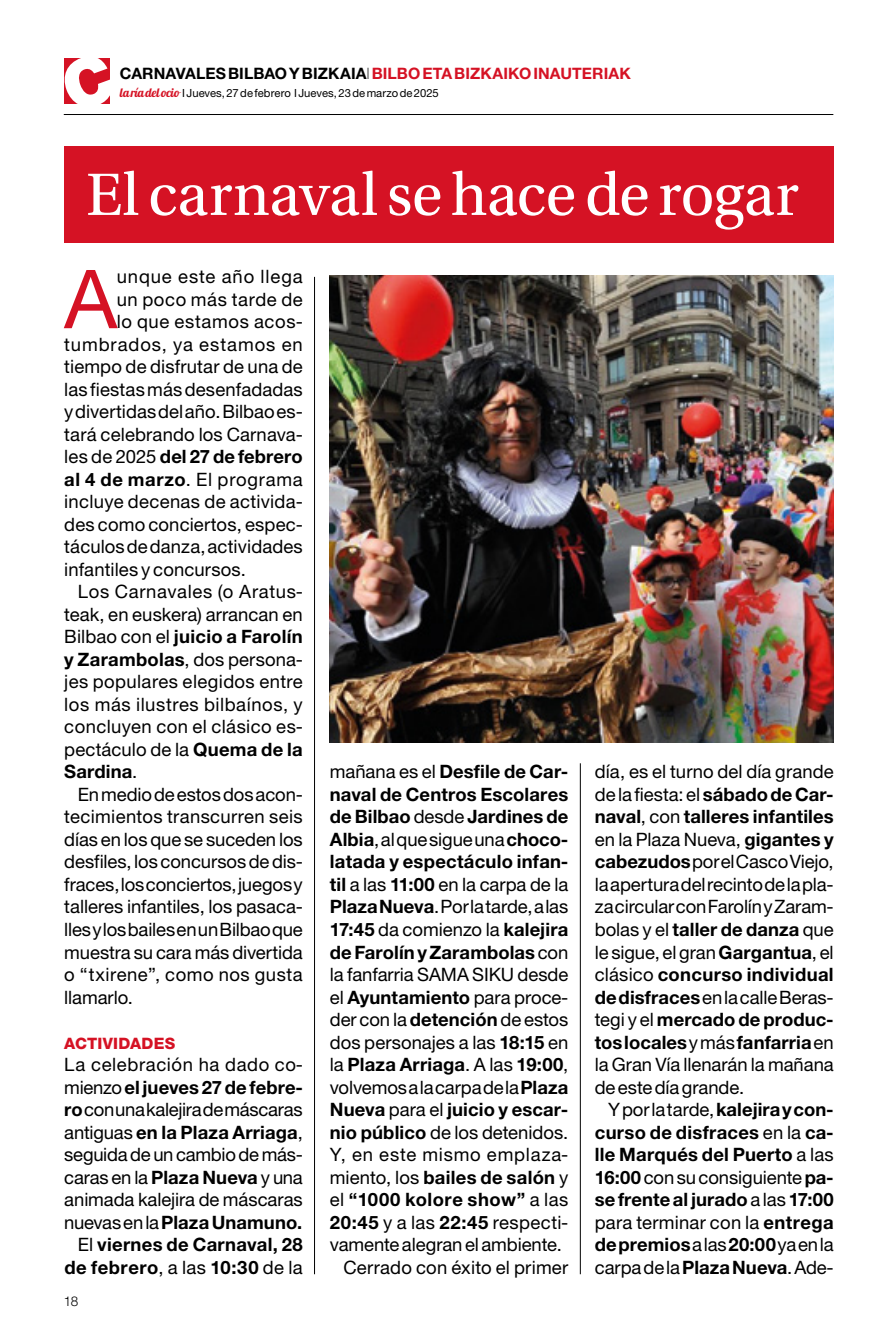
<style>
.page{position:relative;width:893px;height:1340px;background:#fff}
.page>*{position:absolute;margin:0;border:0;box-sizing:border-box;transform-origin:0 0}
.t1{font:81.45px "Helvetica Neue LT Std";color:#d51224}
.t2{font:63px "Utopia Std";letter-spacing:-.01em;color:#fff}
.t3{font:18.45px/22.5px "Helvetica Neue LT Std";letter-spacing:.005em;color:#000;text-align:right}
.t4{font:700 18.45px/22.5px "Helvetica Neue LT Std";letter-spacing:.01em;color:#000;text-align:justify}
.t5{font:18.45px "Helvetica Neue LT Std";letter-spacing:.03em;color:#000}
.t6{font:18.45px "Helvetica Neue LT Std";letter-spacing:.035em;color:#000}
.t7{font:18.45px "Helvetica Neue LT Std";letter-spacing:.05em;color:#000}
.t8{font:18.45px "Helvetica Neue LT Std";letter-spacing:.025em;color:#000}
.t9{font:700 18.45px "Helvetica Neue LT Std";letter-spacing:.03em;color:#000}
.t10{font:18.45px "Helvetica Neue LT Std";letter-spacing:.04em;color:#000}
.t11{font:18.45px "Helvetica Neue LT Std";letter-spacing:.045em;color:#000}
.t12{font:700 15.75px "Helvetica Neue LT Std";letter-spacing:.005em;color:#d51224}
.t13{font:800 15.75px "Helvetica Neue LT Std";letter-spacing:.015em;color:#d51224}
.t14{font:300 13.5px "Helvetica Neue LT Std";color:#000}
.t15{font:11.25px "Helvetica Neue LT Std";letter-spacing:.005em;color:#000}
.s1{color:#000}
.s2{font-weight:100;color:#000}
.s3{font-family:"Lobster 1.4";font-size:12.38px;color:#d51224}
.s4{font-weight:400}
.s5{font-weight:700}
</style>
<div class="page">
<div style="left:64px;top:146px;width:770px;height:97px;background:#d51224"></div>
<hr style="left:64px;top:114px;width:769px;height:1px;background:#000">
<hr style="left:314px;top:277px;width:1px;height:997px;background:#000">
<hr style="left:580px;top:763px;width:1px;height:511px;background:#000">
<img style="left:330px;top:276px;width:504px;height:466px">
<div style="left:64px;top:58px;width:46px;height:46px;background:#d51224"></div>
<p class="t12" style="left:120px;top:64px;width:512px"><span class="s1">CARNAVALES BILBAO Y BIZKAIA</span><span class="s2">I</span>BILBO ETA BIZKAIKO INAUTERIAK</p>
<p class="t15" style="left:120px;top:87px;width:320px"><span class="s3">la ría del ocio</span> I Jueves, 27 de febrero I Jueves, 23 de marzo de 2025</p>
<h2 class="t2" style="left:86px;top:160px;width:714px">El carnaval se hace de rogar</h2>
<h1 class="t1" style="left:64px;top:251px;width:54px">A</h1>
<p class="t7" style="left:117px;top:265px;width:188px">unque este año llega</p>
<p class="t5" style="left:117px;top:288px;width:188px">un poco más tarde de</p>
<p class="t6" style="left:117px;top:311px;width:188px">lo que estamos acos-</p>
<p class="t7" style="left:64px;top:333px;width:240px">tumbrados, ya estamos en</p>
<p class="t3" style="left:64px;top:355px;width:240px">tiempo de disfrutar de una de</p>
<p class="t3" style="left:64px;top:378px;width:240px">las fiestas más desenfadadas</p>
<p class="t3" style="left:64px;top:400px;width:240px">y divertidas del año. Bilbao es-</p>
<p class="t3" style="left:64px;top:422px;width:240px">tará celebrando los Carnava-</p>
<p class="t4" style="left:64px;top:445px;width:240px"><span class="s4">les de 2025</span> del 27 de febrero</p>
<p class="t10" style="left:64px;top:468px;width:240px"><span class="s5">al 4 de marzo</span>. El programa</p>
<p class="t3" style="left:64px;top:490px;width:240px">incluye decenas de activida-</p>
<p class="t3" style="left:64px;top:512px;width:240px">des como conciertos, espec-</p>
<p class="t3" style="left:64px;top:535px;width:240px">táculos de danza, actividades</p>
<p class="t3" style="left:64px;top:558px;width:183px">infantiles y concursos.</p>
<p class="t6" style="left:78px;top:581px;width:226px">Los Carnavales (o Aratus-</p>
<p class="t3" style="left:64px;top:602px;width:240px">teak, en euskera) arrancan en</p>
<p class="t4" style="left:64px;top:625px;width:240px"><span class="s4">Bilbao con el</span> juicio a Farolín</p>
<p class="t3" style="left:64px;top:648px;width:240px"><span class="s5">y Zarambolas</span>, dos persona-</p>
<p class="t3" style="left:64px;top:670px;width:240px">jes populares elegidos entre</p>
<p class="t5" style="left:64px;top:693px;width:240px">los más ilustres bilbaínos, y</p>
<p class="t3" style="left:64px;top:715px;width:240px">concluyen con el clásico es-</p>
<p class="t3" style="left:64px;top:737px;width:240px">pectáculo de la <span class="s5">Quema de la</span></p>
<p class="t4" style="left:64px;top:760px;width:74px">Sardina<span class="s4">.</span></p>
<p class="t3" style="left:78px;top:783px;width:226px">En medio de estos dos acon-</p>
<p class="t3" style="left:64px;top:805px;width:240px">tecimientos transcurren seis</p>
<p class="t3" style="left:64px;top:828px;width:240px">días en los que se suceden los</p>
<p class="t3" style="left:64px;top:850px;width:240px">desfiles, los concursos de dis-</p>
<p class="t3" style="left:64px;top:872px;width:240px">fraces, los conciertos, juegos y</p>
<p class="t3" style="left:64px;top:895px;width:240px">talleres infantiles, los pasaca-</p>
<p class="t3" style="left:64px;top:917px;width:240px">lles y los bailes en un Bilbao que</p>
<p class="t3" style="left:64px;top:940px;width:240px">muestra su cara más divertida</p>
<p class="t5" style="left:64px;top:963px;width:240px">o “txirene”, como nos gusta</p>
<p class="t3" style="left:64px;top:985px;width:70px">llamarlo.</p>
<p class="t13" style="left:64px;top:1033px;width:112px">ACTIVIDADES</p>
<p class="t3" style="left:64px;top:1052px;width:240px">La celebración ha dado co&shy;mienzo <span class="s5">el jueves 27 de febre&shy;ro</span> con una kalejira de máscaras antiguas <span class="s5">en la Plaza Arriaga</span>, seguida de un cambio de más&shy;caras en la <span class="s5">Plaza Nueva</span> y una animada kalejira de máscaras nuevas en la <span class="s5">Plaza Unamuno.<br></span>El <span class="s5">viernes de Carnaval, 28 de febrero</span>, a las <span class="s5">10:30</span> de la</p>
<p class="t14" style="left:64px;top:1292px;width:16px">18</p>
<p class="t4" style="left:330px;top:760px;width:240px"><span class="s4">mañana es el</span> Desfile de Car-</p>
<p class="t4" style="left:330px;top:782px;width:240px">naval de Centros Escolares</p>
<p class="t4" style="left:330px;top:805px;width:240px">de Bilbao <span class="s4">desde</span> Jardines de</p>
<p class="t3" style="left:330px;top:828px;width:240px"><span class="s5">Albia</span>, al que sigue una <span class="s5">choco-</span></p>
<p class="t4" style="left:330px;top:850px;width:240px">latada y espectáculo infan-</p>
<p class="t3" style="left:330px;top:872px;width:240px"><span class="s5">til</span> a las <span class="s5">11:00</span> en la carpa de la</p>
<p class="t3" style="left:330px;top:895px;width:240px"><span class="s5">Plaza Nueva</span>. Por la tarde, a las</p>
<p class="t4" style="left:330px;top:917px;width:240px">17:45 <span class="s4">da comienzo la</span> kalejira</p>
<p class="t4" style="left:330px;top:940px;width:240px">de Farolín y Zarambolas <span class="s4">con</span></p>
<p class="t3" style="left:330px;top:963px;width:240px">la fanfarria SAMA SIKU desde</p>
<p class="t3" style="left:330px;top:985px;width:240px">el <span class="s5">Ayuntamiento</span> para proce-</p>
<p class="t3" style="left:330px;top:1007px;width:240px">der con la <span class="s5">detención</span> de estos</p>
<p class="t3" style="left:330px;top:1030px;width:240px">dos personajes a las <span class="s5">18:15</span> en</p>
<p class="t4" style="left:330px;top:1052px;width:240px"><span class="s4">la</span> Plaza Arriaga<span class="s4">. A las</span> 19:00<span class="s4">,</span></p>
<p class="t3" style="left:330px;top:1075px;width:240px">volvemos a la carpa de la <span class="s5">Plaza</span></p>
<p class="t4" style="left:330px;top:1097px;width:240px">Nueva <span class="s4">para el</span> juicio y escar-</p>
<p class="t3" style="left:330px;top:1120px;width:240px"><span class="s5">nio público</span> de los detenidos.</p>
<p class="t11" style="left:330px;top:1143px;width:240px">Y, en este mismo emplaza-</p>
<p class="t4" style="left:330px;top:1165px;width:240px"><span class="s4">miento, los</span> bailes de salón <span class="s4">y</span></p>
<p class="t9" style="left:330px;top:1188px;width:240px"><span class="s4">el</span> “1000 kolore show” <span class="s4">a las</span></p>
<p class="t8" style="left:330px;top:1211px;width:240px"><span class="s5">20:45</span> y a las <span class="s5">22:45</span> respecti-</p>
<p class="t3" style="left:330px;top:1232px;width:234px">vamente alegran el ambiente.</p>
<p class="t3" style="left:343px;top:1255px;width:226px">Cerrado con éxito el primer</p>
<p class="t3" style="left:595px;top:760px;width:240px;text-align:justify">día, es el turno del día grande de la fiesta: el <span class="s5">sábado de Car&shy;naval</span>, con <span class="s5">talleres infantiles </span>en la Plaza Nueva, <span class="s5">gigantes y cabezudos</span> por el Casco Viejo, la apertura del recinto de la pla&shy;za circular con Farolín y Zaram&shy;bolas y el <span class="s5">taller de danza</span> que le sigue, el gran <span class="s5">Gargantua</span>, el clásico <span class="s5">concurso individual de disfraces</span> en la calle Beras&shy;tegi y el <span class="s5">mercado de produc&shy;tos locales</span> y más <span class="s5">fanfarria</span> en la Gran Vía llenarán la mañana de este día grande.</p>
<p class="t4" style="left:595px;top:1097px;width:240px;text-indent:14px"><span class="s4">Y por la tarde,</span> kalejira y con&shy;curso de disfraces <span class="s4">en la</span> ca&shy;lle Marqués del Puerto <span class="s4">a las </span>16:00 <span class="s4">con su consiguiente</span> pa&shy;se frente al jurado <span class="s4">a las</span> 17:00 <span class="s4">para terminar con la</span> entrega de premios <span class="s4">a las</span> 20:00 <span class="s4">ya en la carpa de la</span> Plaza Nueva<span class="s4">. Ade-</span></p>
</div>
